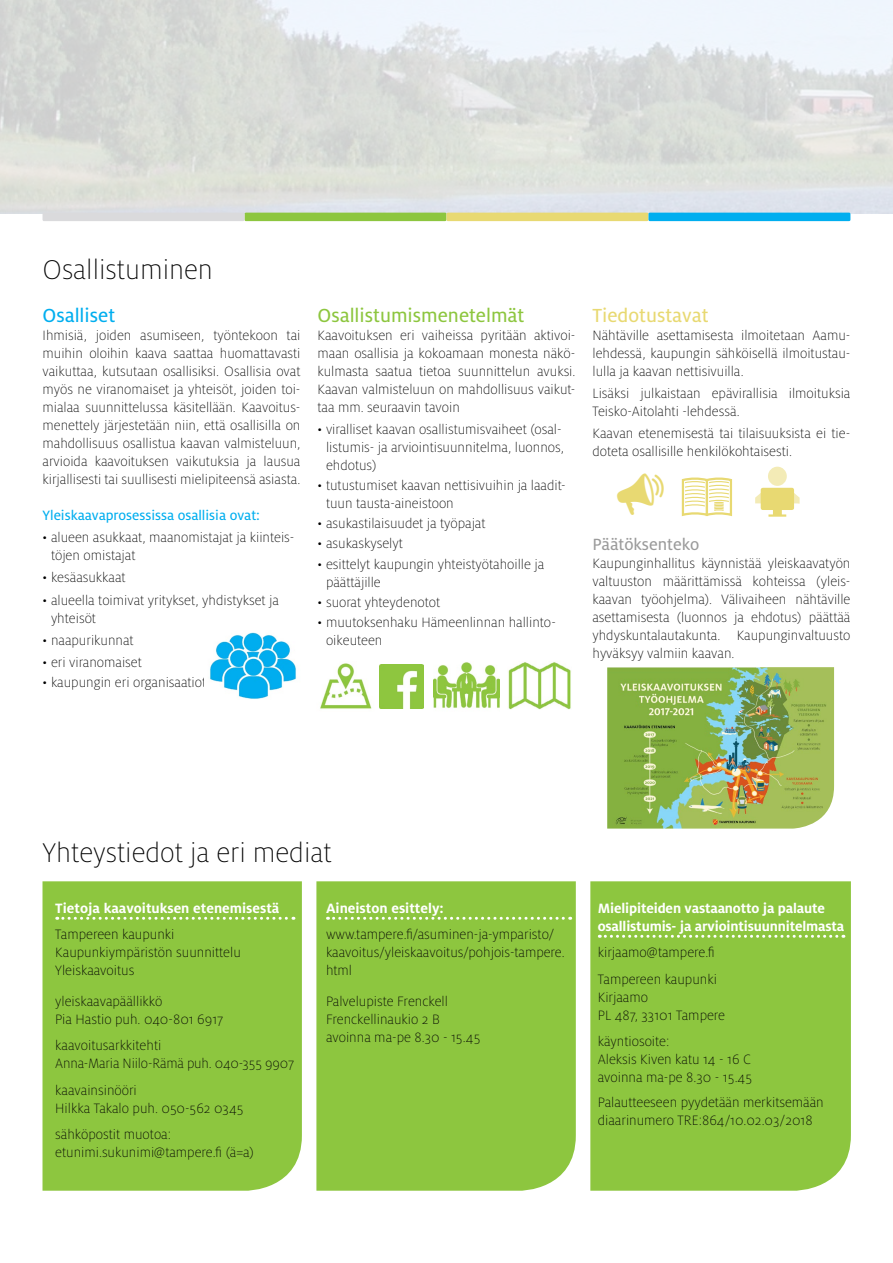
<style>
.page{position:relative;width:893px;height:1263px;background:#fff}
.page>*{position:absolute;margin:0;border:0;box-sizing:border-box;transform-origin:0 0}
.Alaotsikko{font:300 expanded 30px "Milo Pro";color:#000}
.t1{font:21px "Milo Pro Text";color:#8dc63f}
.t2{font:21px "Milo Pro Text";color:#e8d972}
.t3{font:21px "Milo Pro Text";color:#00aeef}
.t4{font:18px "Milo Pro Text";color:#9b9b9b}
.t5{font:300 expanded 15px/18px "Milo Pro";color:#000}
.t6{font:700 15px/18px "Milo Pro";letter-spacing:-.01em;color:#fff}
.t7{font:15px "Milo Pro Text";color:#00aeef}
</style>
<div class="page">
<img style="left:0;top:0;width:893px;height:214px">
<div style="left:244px;top:213px;width:202px;height:8px;background:#8dc63f;border-radius:2px"></div>
<div style="left:43px;top:213px;width:201px;height:8px;background:#dadadc;border-radius:2px"></div>
<div style="left:446px;top:213px;width:202px;height:8px;background:#e8d972;border-radius:2px"></div>
<div style="left:648px;top:213px;width:202px;height:8px;background:#00aeef;border-radius:2px"></div>
<img style="left:320px;top:663px;width:52px;height:46px">
<img style="left:379px;top:664px;width:44px;height:44px">
<img style="left:434px;top:662px;width:66px;height:47px">
<img style="left:508px;top:662px;width:63px;height:47px">
<svg style="left:755px;top:467px;width:45px;height:50px"></svg>
<svg style="left:681px;top:478px;width:52px;height:39px"></svg>
<div style="left:43px;top:881px;width:259px;height:310px;background:#8dc63f"></div>
<div style="left:316px;top:881px;width:260px;height:310px;background:#8dc63f"></div>
<div style="left:590px;top:881px;width:261px;height:310px;background:#8dc63f"></div>
<svg style="left:57px;top:917px;width:237px;height:3px"></svg>
<svg style="left:599px;top:935px;width:245px;height:3px"></svg>
<svg style="left:334px;top:917px;width:237px;height:3px"></svg>
<img style="left:607px;top:667px;width:227px;height:161px">
<img style="left:210px;top:632px;width:87px;height:67px">
<h2 class="Alaotsikko" style="left:43px;top:253px;width:172px">Osallistuminen</h2>
<p class="t3" style="left:43px;top:304px;width:74px">Osalliset</p>
<p class="t5" style="left:43px;top:326px;width:259px;text-align:justify">Ihmisiä, joiden asumiseen, työntekoon tai muihin oloihin kaava saattaa huomattavasti vaikuttaa, kutsutaan osallisiksi. Osallisia ovat myös ne viranomaiset ja yhteisöt, joiden toi&shy;mialaa suunnittelussa käsitellään. Kaavoitus&shy;menettely järjestetään niin, että osallisilla on mahdollisuus osallistua kaavan valmisteluun, arvioida kaavoituksen vaikutuksia ja lausua kirjallisesti tai suullisesti mielipiteensä asiasta.</p>
<p class="t7" style="left:43px;top:507px;width:219px">Yleiskaavaprosessissa osallisia ovat:</p>
<p class="t5" style="left:51px;top:528px;width:245px;text-indent:-9px">• alueen asukkaat, maanomistajat ja kiinteis&shy;töjen omistajat</p>
<p class="t5" style="left:43px;top:569px;width:85px">• kesäasukkaat</p>
<p class="t5" style="left:51px;top:591px;width:229px;text-indent:-9px">• alueella toimivat yritykset, yhdistykset ja yhteisöt</p>
<p class="t5" style="left:43px;top:631px;width:93px">• naapurikunnat</p>
<p class="t5" style="left:43px;top:653px;width:101px">• eri viranomaiset</p>
<p class="t5" style="left:43px;top:674px;width:165px">• kaupungin eri organisaatiot</p>
<p class="t1" style="left:317px;top:304px;width:208px">Osallistumismenetelmät</p>
<p class="t5" style="left:317px;top:326px;width:259px;text-align:justify">Kaavoituksen eri vaiheissa pyritään aktivoi&shy;maan osallisia ja kokoamaan monesta näkö&shy;kulmasta saatua tietoa suunnittelun avuksi.<br>Kaavan valmisteluun on mahdollisuus vaikut&shy;taa mm. seuraavin tavoin</p>
<p class="t5" style="left:326px;top:420px;width:240px;text-indent:-8px">• viralliset kaavan osallistumisvaiheet (osal&shy;listumis- ja arviointisuunnitelma, luonnos, ehdotus)</p>
<p class="t5" style="left:326px;top:477px;width:241px;text-indent:-8px">• tutustumiset kaavan nettisivuihin ja laadit&shy;tuun tausta-aineistoon</p>
<p class="t5" style="left:317px;top:515px;width:170px">• asukastilaisuudet ja työpajat</p>
<p class="t5" style="left:317px;top:535px;width:87px">• asukaskyselyt</p>
<p class="t5" style="left:326px;top:555px;width:220px;text-indent:-9px">• esittelyt kaupungin yhteistyötahoille ja päättäjille</p>
<p class="t5" style="left:317px;top:593px;width:124px">• suorat yhteydenotot</p>
<p class="t5" style="left:326px;top:613px;width:231px;text-indent:-9px">• muutoksenhaku Hämeenlinnan hallinto&shy;oikeuteen</p>
<p class="t2" style="left:592px;top:304px;width:118px">Tiedotustavat</p>
<p class="t5" style="left:592px;top:326px;width:259px;text-align:justify">Nähtäville asettamisesta ilmoitetaan Aamu&shy;lehdessä, kaupungin sähköisellä ilmoitustau&shy;lulla ja kaavan nettisivuilla.</p>
<p class="t5" style="left:592px;top:384px;width:259px">Lisäksi julkaistaan epävirallisia ilmoituksia<br>Teisko-Aitolahti -lehdessä.</p>
<p class="t5" style="left:592px;top:425px;width:259px">Kaavan etenemisestä tai tilaisuuksista ei tie&shy;doteta osallisille henkilökohtaisesti.</p>
<p class="t4" style="left:592px;top:534px;width:108px">Päätöksenteko</p>
<p class="t5" style="left:592px;top:554px;width:259px;text-align:justify">Kaupunginhallitus käynnistää yleiskaavatyön valtuuston määrittämissä kohteissa (yleis&shy;kaavan työohjelma). Välivaiheen nähtäville asettamisesta (luonnos ja ehdotus) päättää yhdyskuntalautakunta. Kaupunginvaltuusto hyväksyy valmiin kaavan.</p>
<h2 class="Alaotsikko" style="left:43px;top:836px;width:291px">Yhteystiedot ja eri mediat</h2>
<p class="t6" style="left:55px;top:899px;width:226px">Tietoja kaavoituksen etenemisestä</p>
<p class="t5" style="left:55px;top:925px;width:121px">Tampereen kaupunki</p>
<p class="t5" style="left:55px;top:943px;width:187px">Kaupunkiympäristön suunnittelu</p>
<p class="t5" style="left:55px;top:961px;width:81px">Yleiskaavoitus</p>
<p class="t5" style="left:55px;top:992px;width:109px">yleiskaavapäällikkö</p>
<p class="t5" style="left:55px;top:1010px;width:170px">Pia Hastio puh. 040-801 6917</p>
<p class="t5" style="left:55px;top:1037px;width:108px">kaavoitusarkkitehti</p>
<p class="t5" style="left:55px;top:1055px;width:240px">Anna-Maria Niilo-Rämä puh. 040-355 9907</p>
<p class="t5" style="left:55px;top:1081px;width:83px">kaavainsinööri</p>
<p class="t5" style="left:55px;top:1099px;width:190px">Hilkka Takalo puh. 050-562 0345</p>
<p class="t5" style="left:55px;top:1126px;width:117px">sähköpostit muotoa:</p>
<p class="t5" style="left:55px;top:1144px;width:200px">etunimi.sukunimi@tampere.fi (ä=a)</p>
<p class="t6" style="left:326px;top:899px;width:119px">Aineiston esittely:</p>
<p class="t5" style="left:326px;top:925px;width:240px">www.tampere.fi/asuminen-ja-ymparisto/ kaavoitus/yleiskaavoitus/pohjois-tampere. html</p>
<p class="t5" style="left:326px;top:992px;width:123px">Palvelupiste Frenckell</p>
<p class="t5" style="left:326px;top:1010px;width:115px">Frenckellinaukio 2 B</p>
<p class="t5" style="left:326px;top:1028px;width:156px">avoinna ma-pe 8.30 - 15.45</p>
<p class="t6" style="left:598px;top:899px;width:248px">Mielipiteiden vastaanotto ja palaute osallistumis- ja arviointisuunnitelmasta</p>
<p class="t5" style="left:598px;top:943px;width:119px">kirjaamo@tampere.fi</p>
<p class="t5" style="left:598px;top:970px;width:121px">Tampereen kaupunki</p>
<p class="t5" style="left:598px;top:988px;width:52px">Kirjaamo</p>
<p class="t5" style="left:598px;top:1006px;width:129px">PL 487, 33101 Tampere</p>
<p class="t5" style="left:598px;top:1032px;width:73px">käyntiosoite:</p>
<p class="t5" style="left:598px;top:1050px;width:155px">Aleksis Kiven katu 14 - 16 C</p>
<p class="t5" style="left:598px;top:1068px;width:156px">avoinna ma-pe 8.30 - 15.45</p>
<p class="t5" style="left:598px;top:1093px;width:228px">Palautteeseen pyydetään merkitsemään diaarinumero TRE:864/10.02.03/2018</p>
</div>
